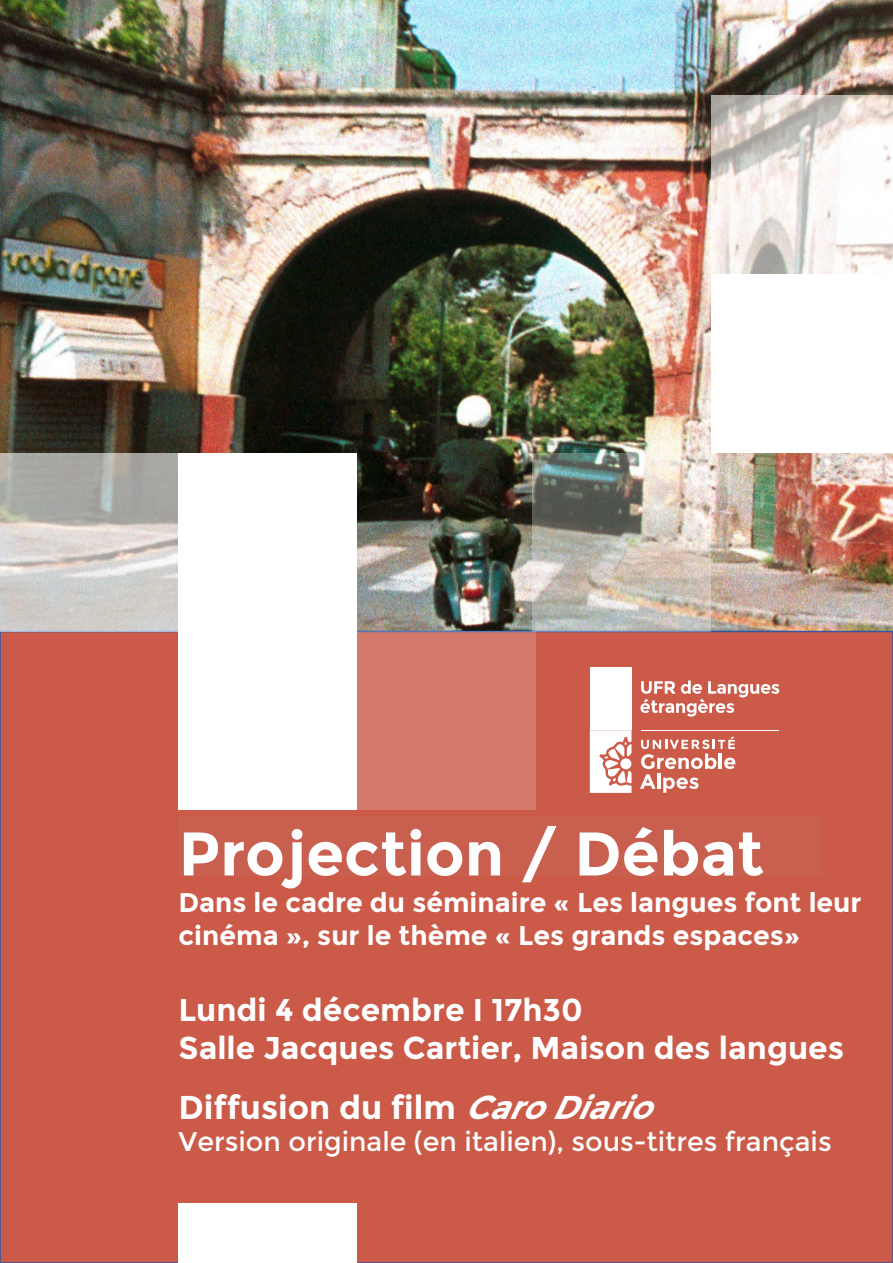
<style>
.page{position:relative;width:893px;height:1263px;background:#fff}
.page>*{position:absolute;margin:0;border:0;box-sizing:border-box;transform-origin:0 0}
.t1{font:700 61.5px "Montserrat";color:#fff}
.t2{font:700 33px "Montserrat";color:#fff}
.t3{font:700 31.5px "Montserrat";color:#fff}
.t4{font:700 27px/32.4px "Montserrat";color:#fff}
.t5{font:27px "Montserrat";color:#fff}
.s1{font-style:italic}
</style>
<div class="page">
<img style="left:0;top:0;width:893px;height:631px">
<div style="left:0;top:631px;width:893px;height:632px;background:#cb5a48"></div>
<div style="left:179px;top:453px;width:178px;height:178px;background:#fff"></div>
<div style="left:179px;top:631px;width:178px;height:179px;background:#fff"></div>
<div style="left:357px;top:631px;width:179px;height:179px;background:#d57a6b"></div>
<img style="left:533px;top:453px;width:178px;height:178px">
<div style="left:179px;top:816px;width:642px;height:59px;background:#c85f4f"></div>
<svg style="left:0;top:453px;width:179px;height:178px;background:#c4c2be"></svg>
<svg style="left:711px;top:96px;width:182px;height:178px"></svg>
<div style="left:711px;top:274px;width:182px;height:179px;background:#fff"></div>
<div style="left:179px;top:1203px;width:178px;height:60px;background:#fff"></div>
<div style="left:590px;top:667px;width:41px;height:63px;background:#fff"></div>
<svg style="left:590px;top:730px;width:41px;height:63px;background:#f3dcd8"></svg>
<svg style="left:640px;top:736px;width:95px;height:57px"></svg>
<svg style="left:640px;top:680px;width:139px;height:37px"></svg>
<hr style="left:641px;top:730px;width:138px;height:1px;background:#fff">
<p class="t1" style="left:179px;top:817px;width:587px">Projection / Débat</p>
<p class="t4" style="left:179px;top:886px;width:684px">Dans le cadre du séminaire « Les langues font leur cinéma », sur le thème « Les grands espaces»</p>
<p class="t3" style="left:179px;top:991px;width:406px">Lundi 4 décembre I 17h30</p>
<p class="t3" style="left:179px;top:1029px;width:667px">Salle Jacques Cartier, Maison des langues</p>
<p class="t2" style="left:179px;top:1087px;width:492px">Diffusion du film <span class="s1">CaroDiario</span></p>
<p class="t5" style="left:179px;top:1126px;width:655px">Version originale (en italien), sous-titres français</p>
</div>
